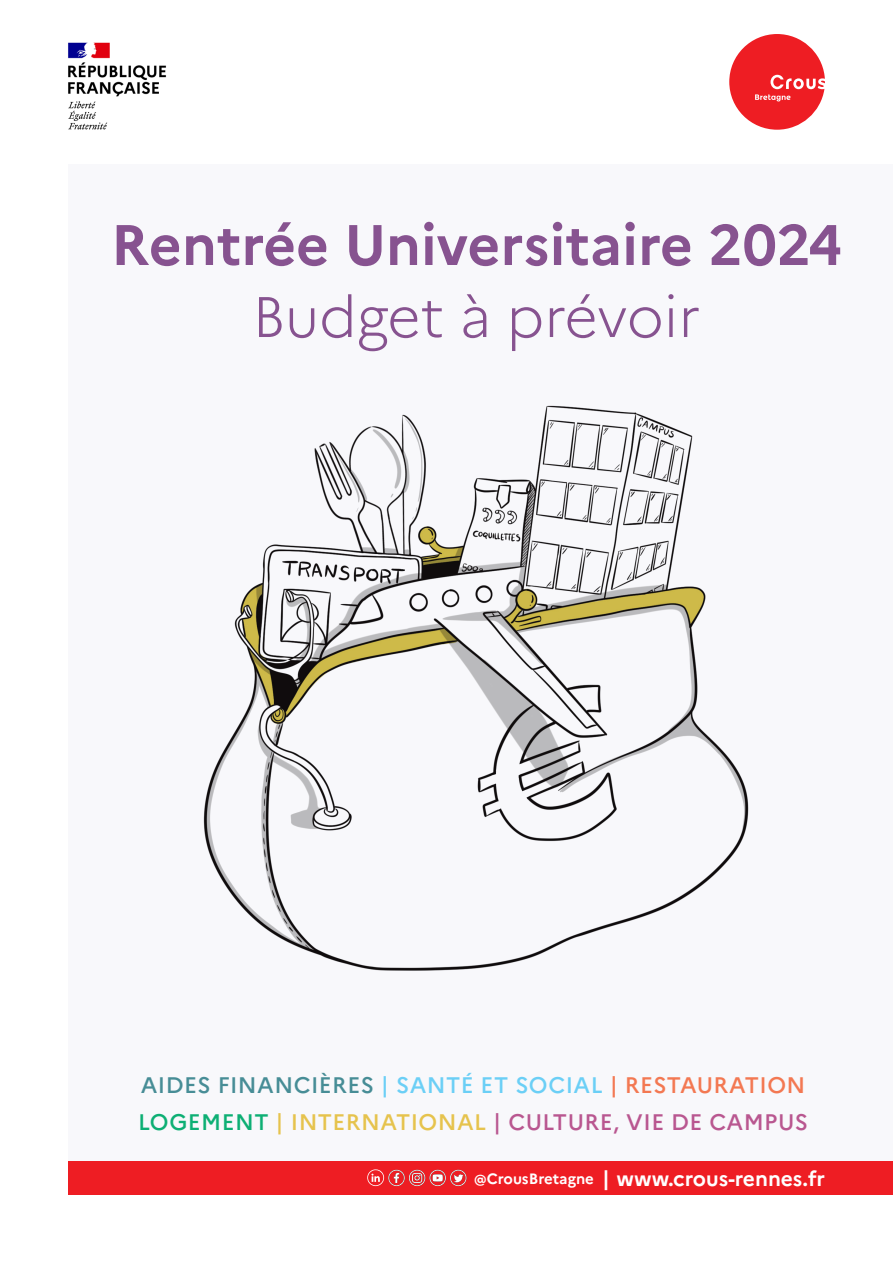
<style>
.page{position:relative;width:893px;height:1263px;background:#fff}
.page>*{position:absolute;margin:0;border:0;box-sizing:border-box;transform-origin:0 0}
.t1{font:700 57px/72px "Marianne";color:#875390;text-align:center}
.t2{font:500 22.5px/37.5px "Marianne";letter-spacing:.02em;color:#b95790}
.t3{font:700 21px "Marianne";color:#fff}
.t4{font:700 15px "Marianne";color:#fff}
.s1{font-weight:300}
.s2{color:#478d96}
.s3{color:#6bcff6}
.s4{color:#f37852}
.s5{color:#0daf74}
.s6{color:#e6c34d}
</style>
<div class="page">
<div style="left:68px;top:164px;width:825px;height:998px;background:#f8f8fb"></div>
<img style="left:203px;top:405px;width:546px;height:566px">
<div style="left:68px;top:1162px;width:825px;height:33px;background:#ee1d23"></div>
<img style="left:68px;top:42px;width:98px;height:88px">
<svg style="left:367px;top:1169px;width:99px;height:17px"></svg>
<svg style="left:729px;top:34px;width:96px;height:96px"></svg>
<p class="t1" style="left:111px;top:204px;width:733px">Rentrée Universitaire 2024<br><span class="s1">Budget à prévoir</span></p>
<p class="t2" style="left:138px;top:1066px;width:672px"><span class="s2">AIDES FINANCIÈRES</span> <span class="s3">| SANTÉ ET SOCIAL</span> <span class="s4">| RESTAURATION<br></span><span class="s5">LOGEMENT</span> <span class="s6">| INTERNATIONAL</span> | CULTURE, VIE DE CAMPUS</p>
<p class="t4" style="left:474px;top:1166px;width:121px">@CrousBretagne</p>
<p class="t3" style="left:602px;top:1162px;width:224px">| www.crous-rennes.fr</p>
</div>
